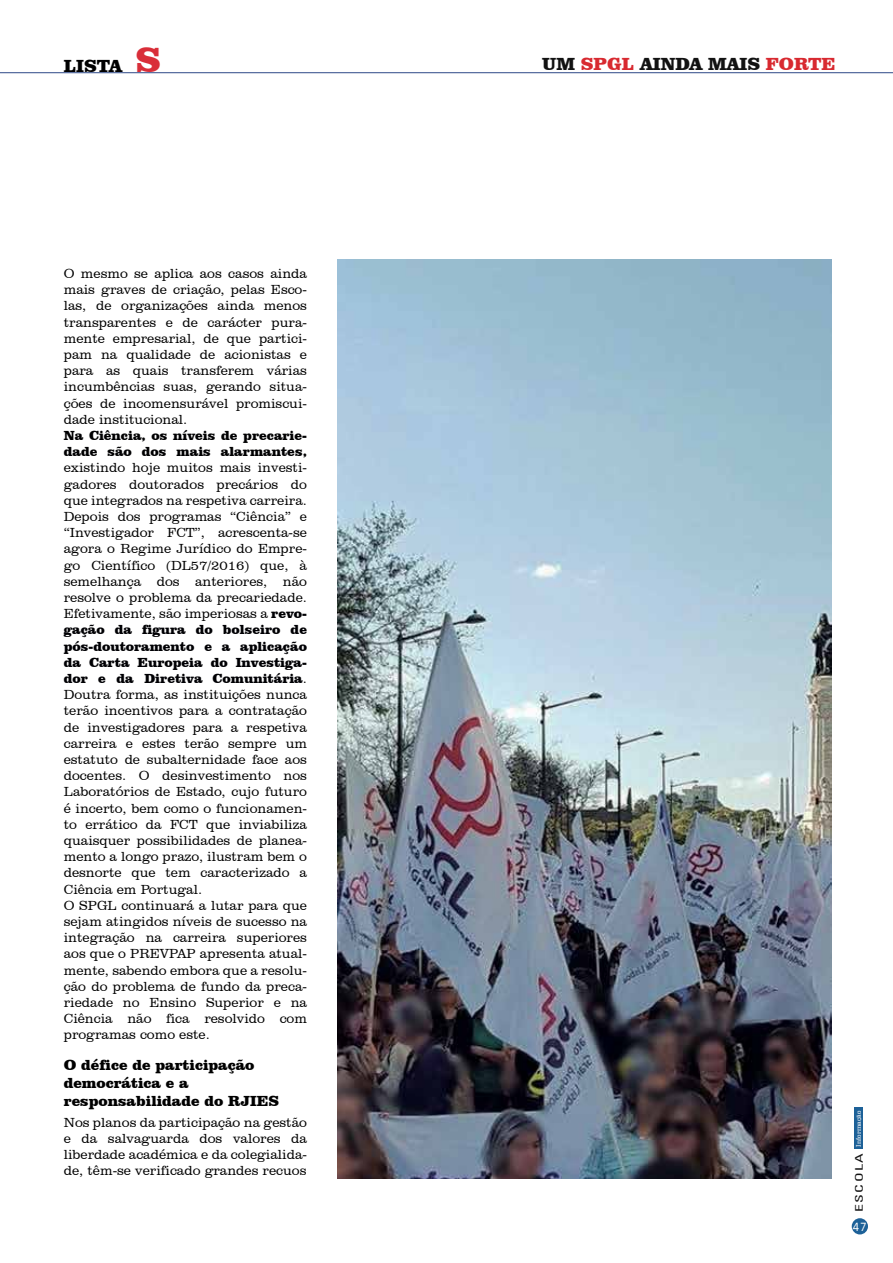
<style>
.page{position:relative;width:893px;height:1263px;background:#fff}
.page>*{position:absolute;margin:0;border:0;box-sizing:border-box;transform-origin:0 0}
.t1{font:900 18px "Clarendon BT";color:#121212}
.t2{font:900 18px "Clarendon BT";color:#000001}
.t3{font:900 15px/18px "Clarendon BT";color:#000}
.t4{font:300 13.5px/16.2px "Clarendon BT";color:#000;text-align:justify}
.t5{font:900 13.5px/16.2px "Clarendon BT";color:#000002}
.t6{font:12px "Andale Mono";color:#fff}
.t7{font:condensed 10.5px "Univers";letter-spacing:.1em;color:#121212;scale:1.5 1}
.t8{font:6.75px "Civic";letter-spacing:.01em;color:#fff;scale:1.33 1}
.s1{font-size:36px;color:#d92e39}
.s2{color:#d82930}
.s3{font-weight:900;color:#000004}
</style>
<div class="page">
<div style="left:854px;top:1107px;width:9px;height:43px;background:#1d6198"></div>
<div style="left:852px;top:1218px;width:16px;height:16px;background:#1d6198;border-radius:50%"></div>
<div style="left:854px;top:1149px;width:9px;height:63px;background:#fff"></div>
<hr style="left:0;top:72px;width:893px;height:1px;background:#2d4887">
<img style="left:337px;top:259px;width:494px;height:919px">
<h1 class="t2" style="left:64px;top:55px;width:98px">LISTA <span class="s1">S</span></h1>
<h1 class="t1" style="left:542px;top:53px;width:295px">UM <span class="s2">SPGL</span> AINDA MAIS <span class="s2">FORTE</span></h1>
<p class="t4" style="left:64px;top:265px;width:245px">O mesmo se aplica aos casos ainda mais graves de criação, pelas Esco&shy;las, de organizações ainda menos transparentes e de carácter pura&shy;mente empresarial, de que partici&shy;pam na qualidade de acionistas e para as quais transferem várias incumbências suas, gerando situa&shy;ções de incomensurável promiscui&shy;dade institucional.</p>
<p class="t5" style="left:64px;top:427px;width:245px">Na Ciência, os níveis de precarie&shy;dade são dos mais alarmantes,</p>
<p class="t4" style="left:64px;top:459px;width:245px;text-align:left">existindo hoje muitos mais investi&shy;gadores doutorados precários do que integrados na respetiva carreira.<br>Depois dos programas “Ciência” e “Investigador FCT”, acrescenta-se agora o Regime Jurídico do Empre&shy;go Científico (DL57/2016) que, à semelhança dos anteriores, não resolve o problema da precariedade.<br>Efetivamente, são imperiosas a <span class="s3">revo&shy;gação da figura do bolseiro de pós-doutoramento e a aplicação da Carta Europeia do Investiga&shy;dor e da Diretiva Comunitária</span>.<br>Doutra forma, as instituições nunca terão incentivos para a contratação de investigadores para a respetiva carreira e estes terão sempre um estatuto de subalternidade face aos docentes. O desinvestimento nos Laboratórios de Estado, cujo futuro é incerto, bem como o funcionamen&shy;to errático da FCT que inviabiliza quaisquer possibilidades de planea&shy;mento a longo prazo, ilustram bem o desnorte que tem caracterizado a Ciência em Portugal.<br>O SPGL continuará a lutar para que sejam atingidos níveis de sucesso na integração na carreira superiores aos que o PREVPAP apresenta atual&shy;mente, sabendo embora que a resolu&shy;ção do problema de fundo da preca&shy;riedade no Ensino Superior e na Ciência não fica resolvido com programas como este.</p>
<p class="t3" style="left:64px;top:1056px;width:217px">O défice de participação democrática e a responsabilidade do RJIES</p>
<p class="t4" style="left:64px;top:1113px;width:245px">Nos planos da participação na gestão e da salvaguarda dos valores da liberdade académica e da colegialida&shy;de, têm-se verificado grandes recuos</p>
<p class="t8" style="left:855px;top:1147px;width:29px;rotate:-90deg">Informação</p>
<p class="t7" style="left:852px;top:1212px;width:41px;rotate:-90deg">ESCOLA</p>
<p class="t6" style="left:852px;top:1219px;width:16px">47</p>
</div>
